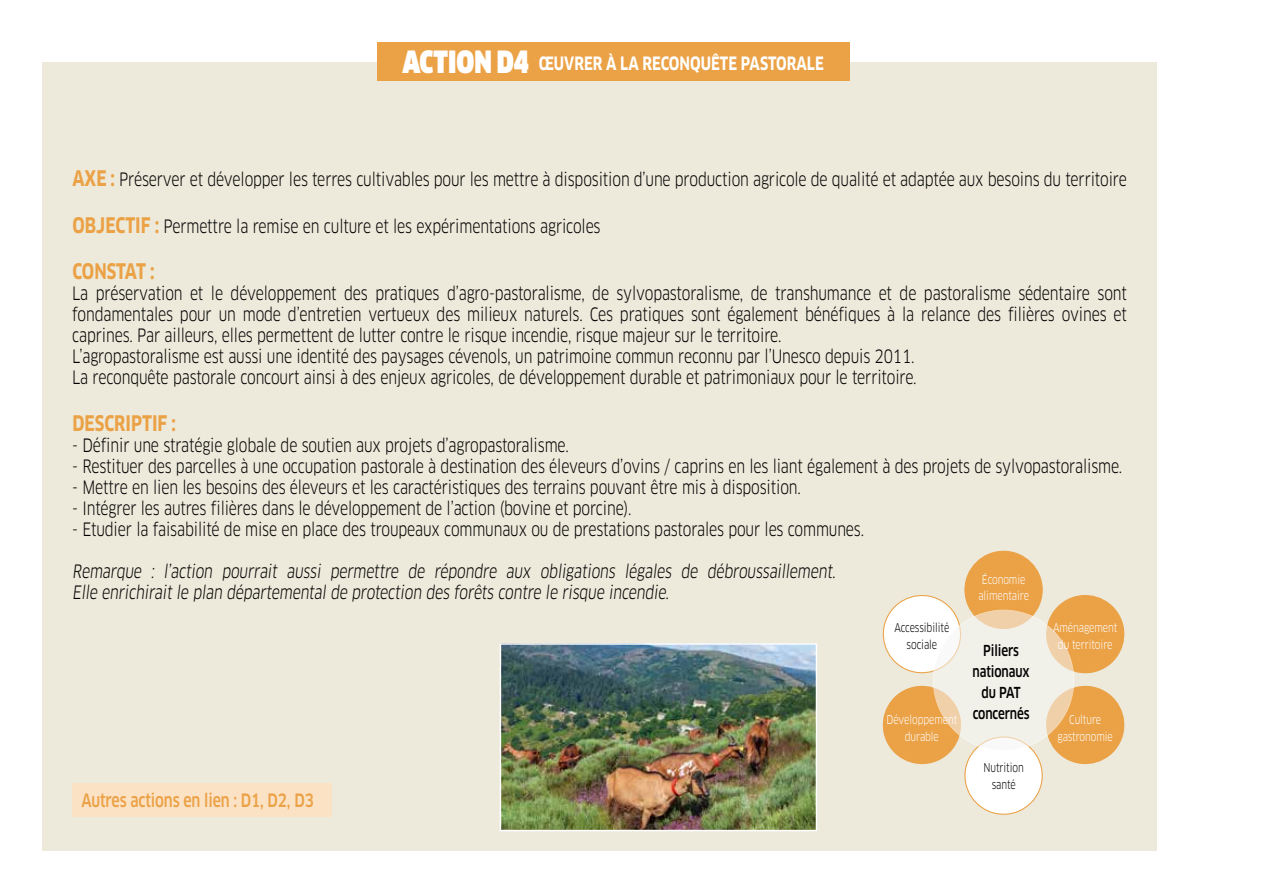
<style>
.page{position:relative;width:1263px;height:893px;background:#fff}
.page>*{position:absolute;margin:0;border:0;box-sizing:border-box;transform-origin:0 0}
.t1{font:700 21px "Clan OT";color:#eba145;scale:.79 1}
.t2{font:18px/21px "Clan OT";letter-spacing:-.01em;color:#000;scale:.79 1}
.t3{font:700 18px "Clan OT";color:#fff;scale:.79 1}
.t4{font:500 18px "Clan OT";letter-spacing:-.01em;color:#eba145;scale:.79 1}
.t5{font:500 14.85px/21.3px "Clan OT";letter-spacing:-.01em;color:#000;text-align:center;scale:.79 1}
.t6{font:11.85px/16.8px "Clan OT";letter-spacing:-.01em;color:#fff;text-align:center;scale:.79 1}
.t7{font:11.85px/16.8px "Clan OT";letter-spacing:-.01em;color:#000;text-align:center;scale:.79 1}
.s1{font-weight:900;font-size:30px}
.s2{font-weight:700;font-size:21px;color:#eba145}
</style>
<div class="page">
<div style="left:43px;top:62px;width:1114px;height:788px;background:#edeadb"></div>
<div style="left:72px;top:783px;width:260px;height:33px;background:#fbe2c4"></div>
<div style="left:965px;top:551px;width:77px;height:77px;background:#eba145;border-radius:50%"></div>
<div style="left:965px;top:737px;width:77px;height:77px;background:#fff;border-radius:50%"></div>
<svg style="left:882px;top:589px;width:84px;height:180px"></svg>
<svg style="left:1040px;top:590px;width:85px;height:180px"></svg>
<svg style="left:933px;top:610px;width:141px;height:140px;fill:#f1f0e9"></svg>
<div style="left:377px;top:43px;width:472px;height:38px;background:#eba145"></div>
<img style="left:503px;top:646px;width:311px;height:182px">
<div style="left:500px;top:643px;width:317px;height:188px;border:2px solid #fff"></div>
<p class="t3" style="left:402px;top:53px;width:535px"><span class="s1">ACTION D4</span> ŒUVRER À LA RECONQUÊTE PASTORALE</p>
<p class="t2" style="left:72px;top:169px;width:1336px"><span class="s2">AXE :</span> Préserver et développer les terres cultivables pour les mettre à disposition d’une production agricole de qualité et adaptée aux besoins du territoire</p>
<p class="t2" style="left:72px;top:215px;width:670px"><span class="s2">OBJECTIF :</span> Permettre la remise en culture et les expérimentations agricoles</p>
<p class="t1" style="left:72px;top:259px;width:105px">CONSTAT :</p>
<p class="t2" style="left:72px;top:283px;width:1336px">La préservation et le développement des pratiques d’agro-pastoralisme, de sylvopastoralisme, de transhumance et de pastoralisme sédentaire sont fondamentales pour un mode d’entretien vertueux des milieux naturels. Ces pratiques sont également bénéfiques à la relance des filières ovines et caprines. Par ailleurs, elles permettent de lutter contre le risque incendie, risque majeur sur le territoire.<br>L’agropastoralisme est aussi une identité des paysages cévenols, un patrimoine commun reconnu par l’Unesco depuis 2011.<br>La reconquête pastorale concourt ainsi à des enjeux agricoles, de développement durable et patrimoniaux pour le territoire.</p>
<p class="t1" style="left:72px;top:411px;width:133px">DESCRIPTIF :</p>
<p class="t2" style="left:72px;top:435px;width:630px">- Définir une stratégie globale de soutien aux projets d’agropastoralisme.</p>
<p class="t2" style="left:72px;top:456px;width:1331px">- Restituer des parcelles à une occupation pastorale à destination des éleveurs d’ovins / caprins en les liant également à des projets de sylvopastoralisme.</p>
<p class="t2" style="left:72px;top:477px;width:924px">- Mettre en lien les besoins des éleveurs et les caractéristiques des terrains pouvant être mis à disposition.</p>
<p class="t2" style="left:72px;top:498px;width:709px">- Intégrer les autres filières dans le développement de l’action (bovine et porcine).</p>
<p class="t2" style="left:72px;top:519px;width:1004px">- Etudier la faisabilité de mise en place des troupeaux communaux ou de prestations pastorales pour les communes.</p>
<p class="t2" style="left:72px;top:561px;width:971px">Remarque : l’action pourrait aussi permettre de répondre aux obligations légales de débroussaillement.<br>Elle enrichirait le plan départemental de protection des forêts contre le risque incendie.</p>
<p class="t6" style="left:978px;top:571px;width:66px;text-align:left">Économie alimentaire</p>
<p class="t4" style="left:82px;top:790px;width:295px">Autres actions en lien : D1, D2, D3</p>
<p class="t7" style="left:894px;top:620px;width:71px">Accessibilité sociale</p>
<p class="t6" style="left:886px;top:712px;width:91px">Développement durable</p>
<p class="t5" style="left:972px;top:640px;width:74px">Piliers nationaux du PAT concernés</p>
<p class="t7" style="left:983px;top:759px;width:53px">Nutrition santé</p>
<p class="t6" style="left:1053px;top:620px;width:83px">Aménagement du territoire</p>
<p class="t6" style="left:1057px;top:711px;width:72px">Culture gastronomie</p>
</div>
